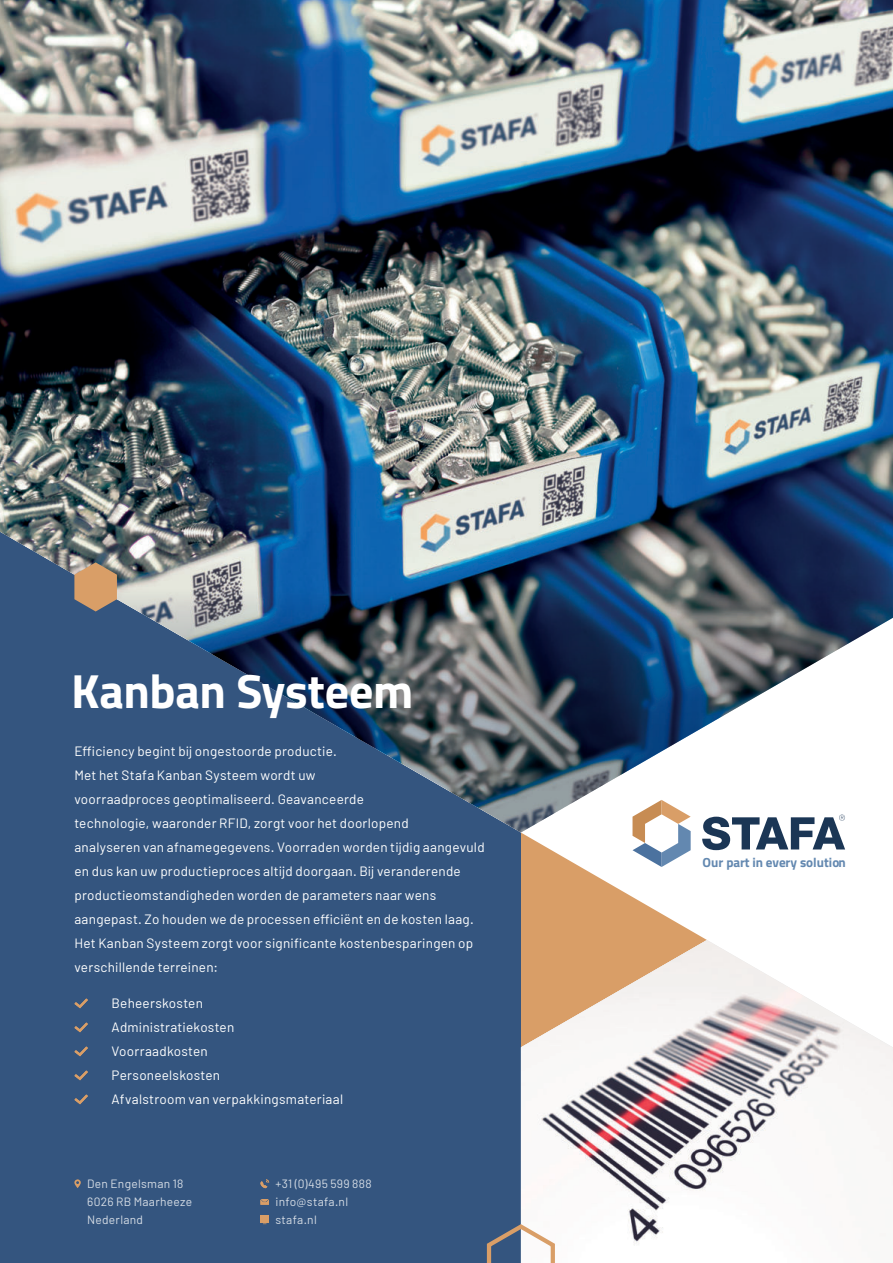
<style>
.page{position:relative;width:893px;height:1263px;background:#fff}
.page>*{position:absolute;margin:0;border:0;box-sizing:border-box;transform-origin:0 0}
.t1{font:700 48px "Titillium Web";letter-spacing:-.005em;color:#fff}
.t2{font:13.5px/24px "Barlow";letter-spacing:.015em;color:#fff}
.t3{font:700 13.2px "Titillium Web";color:#6388b0}
.t4{font:12px/18px "Barlow";letter-spacing:.025em;color:#fff}
</style>
<div class="page">
<div style="left:0;top:832px;width:521px;height:431px;background:#34557f"></div>
<img style="left:0;top:0;width:893px;height:398px">
<img style="left:521px;top:1020px;width:372px;height:224px">
<img style="left:0;top:398px;width:893px;height:434px">
<svg style="left:74px;top:1179px;width:7px;height:9px"></svg>
<svg style="left:260px;top:1179px;width:9px;height:9px"></svg>
<svg style="left:260px;top:1199px;width:9px;height:6px"></svg>
<div style="left:260px;top:1215px;width:9px;height:8px;background:#d99e67"></div>
<svg style="left:74px;top:562px;width:43px;height:49px;background:#bc9571"></svg>
<svg style="left:521px;top:800px;width:324px;height:247px"></svg>
<svg style="left:485px;top:1221px;width:72px;height:42px"></svg>
<svg style="left:74px;top:998px;width:14px;height:10px"></svg>
<svg style="left:74px;top:1022px;width:14px;height:10px"></svg>
<svg style="left:74px;top:1046px;width:14px;height:10px"></svg>
<svg style="left:74px;top:1070px;width:14px;height:10px"></svg>
<svg style="left:74px;top:1094px;width:14px;height:10px"></svg>
<h1 class="t1" style="left:71px;top:674px;width:344px">Kanban Systeem</h1>
<p class="t2" style="left:74px;top:739px;width:412px">Efficiency begint bij ongestoorde productie.<br>Met het Stafa Kanban Systeem wordt uw<br>voorraadproces geoptimaliseerd. Geavanceerde<br>technologie, waaronder RFID, zorgt voor het doorlopend<br>analyseren van afnamegegevens. Voorraden worden tijdig aangevuld en dus kan uw productieproces altijd doorgaan. Bij veranderende productieomstandigheden worden de parameters naar wens aangepast. Zo houden we de processen efficiënt en de kosten laag.<br>Het Kanban Systeem zorgt voor significante kostenbesparingen op verschillende terreinen:</p>
<p class="t2" style="left:112px;top:991px;width:233px">Beheerskosten<br>Administratiekosten<br>Voorraadkosten<br>Personeelskosten<br>Afvalstroom van verpakkingsmateriaal</p>
<p class="t4" style="left:87px;top:1176px;width:107px">Den Engelsman 18<br>6026 RB Maarheeze<br>Nederland</p>
<p class="t4" style="left:275px;top:1175px;width:98px">+31 (0)495 599 888 info@stafa.nl stafa.nl</p>
<p class="t3" style="left:703px;top:857px;width:145px">Our part in every solution</p>
</div>
